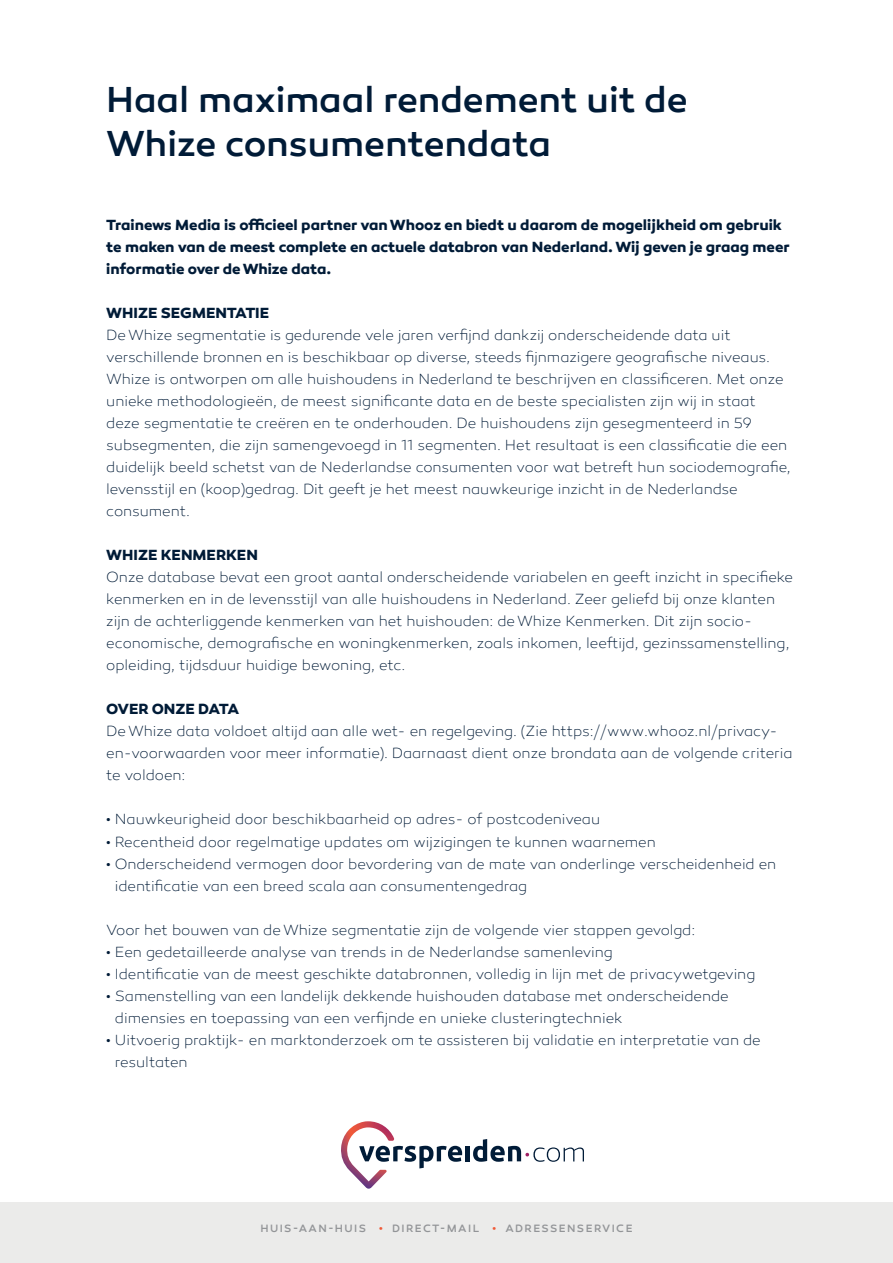
<style>
.page{position:relative;width:893px;height:1263px;background:#fff}
.page>*{position:absolute;margin:0;border:0;box-sizing:border-box;transform-origin:0 0}
.t1{font:500 36.9px/44.2px "Canaro";letter-spacing:-.005em;color:#001b37}
.t2{font:200 15px/22px "Canaro";letter-spacing:-.005em;color:#001b37}
.t3{font:700 15px/22px "Canaro";letter-spacing:-.005em;color:#001b37}
.t4{font:500 10.8px "Canaro";letter-spacing:.13em;color:#939598}
.s1{color:#f05937}
</style>
<div class="page">
<div style="left:465px;top:1146px;width:5px;height:15px;background:#001b37"></div>
<svg style="left:341px;top:1121px;width:121px;height:68px"></svg>
<svg style="left:473px;top:1139px;width:111px;height:23px"></svg>
<div style="left:0;top:1202px;width:893px;height:61px;background:#ebebea"></div>
<h1 class="t1" style="left:106px;top:77px;width:583px">Haal maximaal rendement uit de<br>Whize consumentendata</h1>
<p class="t3" style="left:106px;top:213px;width:685px">Trainews Media is officieel partner van Whooz en biedt u daarom de mogelijkheid om gebruik te maken van de meest complete en actuele databron van Nederland. Wij geven je graag meer informatie over de Whize data.</p>
<p class="t3" style="left:106px;top:301px;width:164px">WHIZE SEGMENTATIE</p>
<p class="t2" style="left:106px;top:324px;width:686px">De Whize segmentatie is gedurende vele jaren verfijnd dankzij onderscheidende data uit verschillende bronnen en is beschikbaar op diverse, steeds fijnmazigere geografische niveaus.<br>Whize is ontworpen om alle huishoudens in Nederland te beschrijven en classificeren. Met onze unieke methodologieën, de meest significante data en de beste specialisten zijn wij in staat deze segmentatie te creëren en te onderhouden. De huishoudens zijn gesegmenteerd in 59 subsegmenten, die zijn samengevoegd in 11 segmenten. Het resultaat is een classificatie die een duidelijk beeld schetst van de Nederlandse consumenten voor wat betreft hun sociodemografie, levensstijl en (koop)gedrag. Dit geeft je het meest nauwkeurige inzicht in de Nederlandse consument.</p>
<p class="t3" style="left:106px;top:544px;width:153px">WHIZE KENMERKEN</p>
<p class="t2" style="left:106px;top:566px;width:688px">Onze database bevat een groot aantal onderscheidende variabelen en geeft inzicht in specifieke kenmerken en in de levensstijl van alle huishoudens in Nederland. Zeer geliefd bij onze klanten zijn de achterliggende kenmerken van het huishouden: de Whize Kenmerken. Dit zijn socio&shy;economische, demografische en woningkenmerken, zoals inkomen, leeftijd, gezinssamenstelling, opleiding, tijdsduur huidige bewoning, etc.</p>
<p class="t3" style="left:106px;top:698px;width:134px">OVER ONZE DATA</p>
<p class="t2" style="left:106px;top:720px;width:688px">De Whize data voldoet altijd aan alle wet- en regelgeving. (Zie https://www.whooz.nl/privacy&shy;en-voorwaarden voor meer informatie). Daarnaast dient onze brondata aan de volgende criteria te voldoen:</p>
<p class="t2" style="left:106px;top:809px;width:495px">• Nauwkeurigheid door beschikbaarheid op adres- of postcodeniveau</p>
<p class="t2" style="left:106px;top:831px;width:551px">• Recentheid door regelmatige updates om wijzigingen te kunnen waarnemen</p>
<p class="t2" style="left:115px;top:853px;width:663px;text-indent:-9px">• Onderscheidend vermogen door bevordering van de mate van onderlinge verscheidenheid en identificatie van een breed scala aan consumentengedrag</p>
<p class="t2" style="left:106px;top:919px;width:591px">Voor het bouwen van de Whize segmentatie zijn de volgende vier stappen gevolgd:</p>
<p class="t2" style="left:106px;top:941px;width:508px">• Een gedetailleerde analyse van trends in de Nederlandse samenleving</p>
<p class="t2" style="left:106px;top:963px;width:651px">• Identificatie van de meest geschikte databronnen, volledig in lijn met de privacywetgeving</p>
<p class="t2" style="left:115px;top:985px;width:615px;text-indent:-9px">• Samenstelling van een landelijk dekkende huishouden database met onderscheidende dimensies en toepassing van een verfijnde en unieke clusteringtechniek</p>
<p class="t2" style="left:115px;top:1029px;width:647px;text-indent:-9px">• Uitvoerig praktijk- en marktonderzoek om te assisteren bij validatie en interpretatie van de resultaten</p>
<p class="t4" style="left:260px;top:1222px;width:374px">HUIS-AAN-HUIS <span class="s1">•</span> DIRECT-MAIL <span class="s1">•</span> ADRESSENSERVICE</p>
</div>
